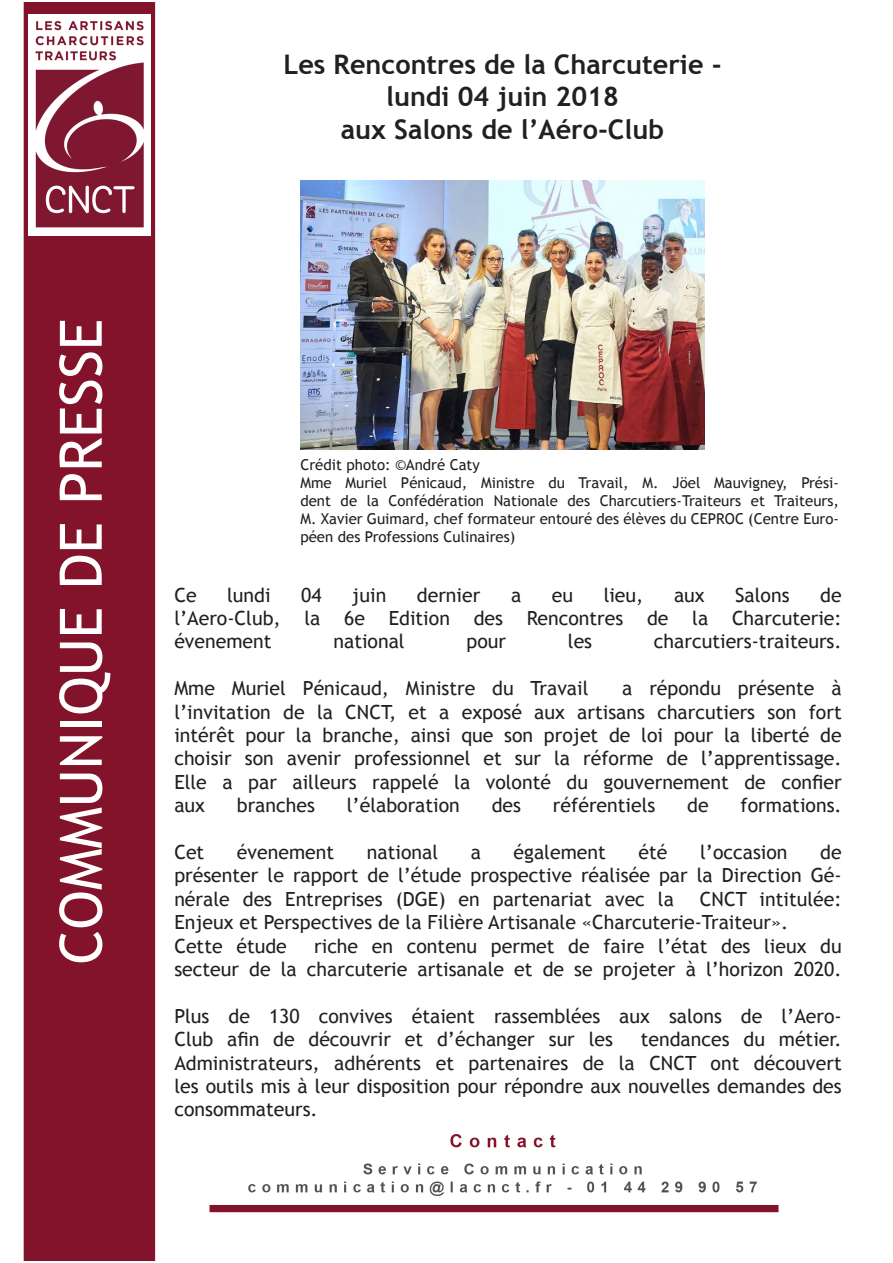
<style>
.page{position:relative;width:893px;height:1263px;background:#fff}
.page>*{position:absolute;margin:0;border:0;box-sizing:border-box;transform-origin:0 0}
.t1{font:58.5px "Trebuchet MS";color:#fff}
.t2{font:700 27px/32.4px "Trebuchet MS";color:#231f20;text-align:center}
.t3{font:19.5px/23.4px "Trebuchet MS";color:#231f20;text-align:justify}
.t4{font:15px/18px "Trebuchet MS";color:#231f20;text-align:justify}
</style>
<div class="page">
<img style="left:23px;top:2px;width:756px;height:1259px">
<img style="left:28px;top:14px;width:123px;height:221px">
<img style="left:249px;top:1134px;width:507px;height:62px">
<img style="left:300px;top:181px;width:404px;height:268px">
<p class="t2" style="left:283px;top:48px;width:440px">Les Rencontres de la Charcuterie - lundi 04 juin 2018<br>aux Salons de l’Aéro-Club</p>
<p class="t1" style="left:47px;top:964px;width:647px;rotate:-90deg">COMMUNIQUE DE PRESSE</p>
<p class="t4" style="left:300px;top:455px;width:181px">Crédit photo: ©André Caty</p>
<p class="t4" style="left:300px;top:473px;width:540px">Mme Muriel Pénicaud, Ministre du Travail, M. Jöel Mauvigney, Prési&shy;dent de la Confédération Nationale des Charcutiers-Traiteurs et Traiteurs, M. Xavier Guimard, chef formateur entouré des élèves du CEPROC (Centre Euro&shy;péen des Professions Culinaires)</p>
<p class="t3" style="left:174px;top:583px;width:669px;text-indent:646px">de l’Aero-Club, la 6e Edition des Rencontres de la Charcuterie: évenement</p>
<p class="t3" style="left:174px;top:583px;width:24px">Ce</p>
<p class="t3" style="left:227px;top:583px;width:45px">lundi</p>
<p class="t3" style="left:301px;top:583px;width:22px">04</p>
<p class="t3" style="left:352px;top:583px;width:36px">juin</p>
<p class="t3" style="left:417px;top:583px;width:65px">dernier</p>
<p class="t3" style="left:511px;top:583px;width:12px">a</p>
<p class="t3" style="left:552px;top:583px;width:23px">eu</p>
<p class="t3" style="left:604px;top:583px;width:41px">lieu,</p>
<p class="t3" style="left:674px;top:583px;width:32px">aux</p>
<p class="t3" style="left:735px;top:583px;width:56px">Salons</p>
<p class="t3" style="left:333px;top:630px;width:73px">national</p>
<p class="t3" style="left:467px;top:630px;width:41px">pour</p>
<p class="t3" style="left:568px;top:630px;width:26px">les</p>
<p class="t3" style="left:654px;top:630px;width:189px">charcutiers-traiteurs.</p>
<p class="t3" style="left:174px;top:677px;width:416px">Mme Muriel Pénicaud, Ministre du Travail</p>
<p class="t3" style="left:174px;top:677px;width:669px;text-indent:448px">a répondu présente à l’invitation de la CNCT, et a exposé aux artisans charcutiers son fort intérêt pour la branche, ainsi que son projet de loi pour la liberté de choisir son avenir professionnel et sur la réforme de l’apprentissage.<br>Elle a par ailleurs rappelé la volonté du gouvernement de confier aux</p>
<p class="t3" style="left:237px;top:794px;width:80px">branches</p>
<p class="t3" style="left:347px;top:794px;width:115px">l’élaboration</p>
<p class="t3" style="left:492px;top:794px;width:31px">des</p>
<p class="t3" style="left:553px;top:794px;width:104px">référentiels</p>
<p class="t3" style="left:687px;top:794px;width:23px">de</p>
<p class="t3" style="left:741px;top:794px;width:103px">formations.</p>
<p class="t3" style="left:174px;top:841px;width:32px">Cet</p>
<p class="t3" style="left:237px;top:841px;width:99px">évenement</p>
<p class="t3" style="left:367px;top:841px;width:73px">national</p>
<p class="t3" style="left:471px;top:841px;width:12px">a</p>
<p class="t3" style="left:514px;top:841px;width:94px">également</p>
<p class="t3" style="left:638px;top:841px;width:30px">été</p>
<p class="t3" style="left:700px;top:841px;width:89px">l’occasion</p>
<p class="t3" style="left:174px;top:841px;width:669px;text-indent:646px">de présenter le rapport de l’étude prospective réalisée par la Direction Gé&shy;nérale des Entreprises (DGE) en partenariat avec la</p>
<p class="t3" style="left:174px;top:887px;width:669px;text-indent:526px">CNCT intitulée:<br>Enjeux et Perspectives de la Filière Artisanale «Charcuterie-Traiteur».</p>
<p class="t3" style="left:174px;top:934px;width:114px">Cette étude</p>
<p class="t3" style="left:174px;top:934px;width:669px;text-align:right">riche en contenu permet de faire l’état des lieux du<br>secteur de la charcuterie artisanale et de se projeter à l’horizon 2020.</p>
<p class="t3" style="left:174px;top:1004px;width:669px">Plus de 130 convives étaient rassemblées aux salons de l’Aero-<br>Club afin de découvrir et d’échanger sur les</p>
<p class="t3" style="left:174px;top:1028px;width:669px;text-indent:466px">tendances du métier.<br>Administrateurs, adhérents et partenaires de la CNCT ont découvert les outils mis à leur disposition pour répondre aux nouvelles demandes des consommateurs.</p>
</div>
